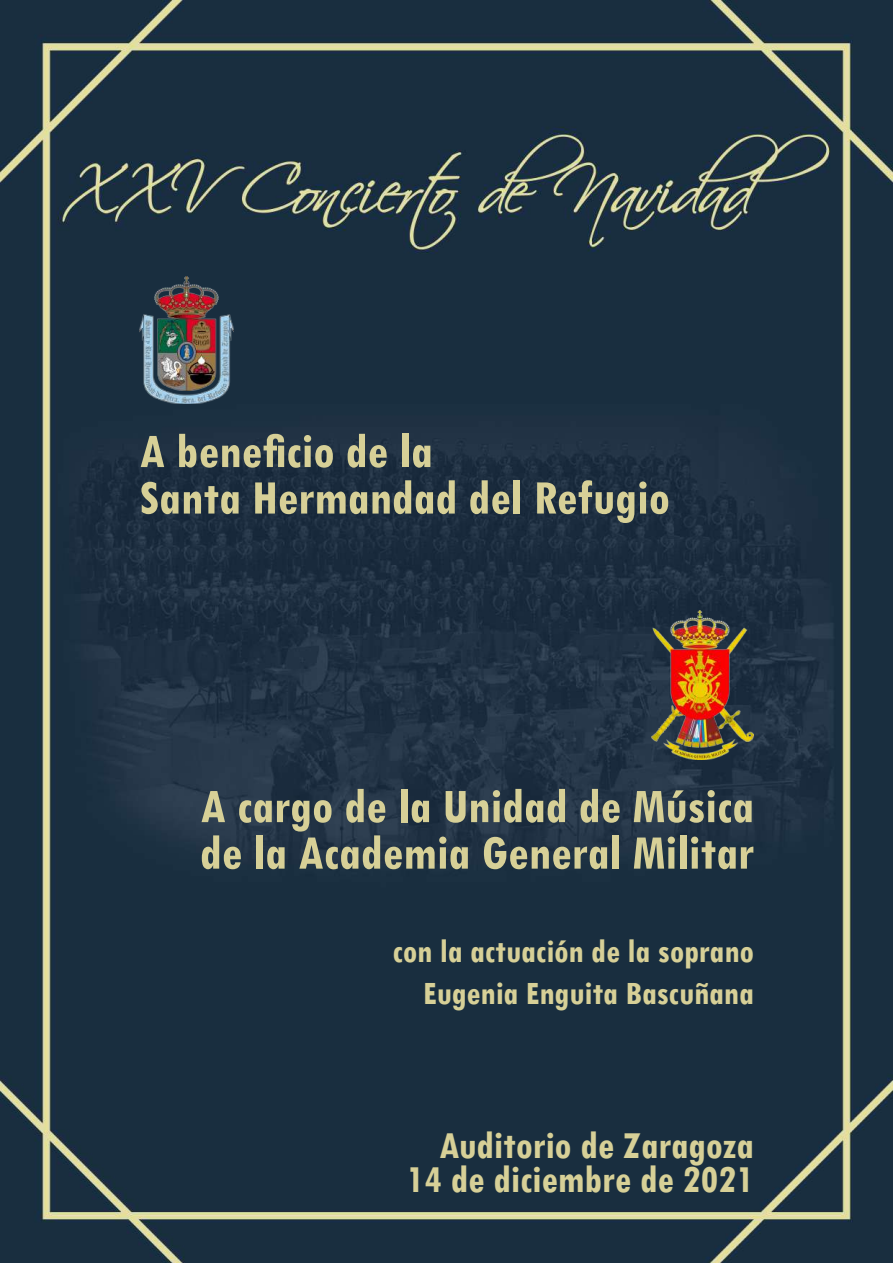
<style>
.page{position:relative;width:893px;height:1263px;background:#fff}
.page>*{position:absolute;margin:0;border:0;box-sizing:border-box;transform-origin:0 0}
.t1{font:700 condensed 51px/46.5px "Tw Cen";color:#d7d097}
.t2{font:700 condensed 40.5px/34.5px "Tw Cen";color:#d7d097;text-align:right}
.t3{font:700 condensed 34.5px/41.4px "Tw Cen";color:#d7d097;text-align:right}
</style>
<div class="page">
<img style="left:0;top:0;width:893px;height:1263px">
<img style="left:139px;top:276px;width:94px;height:128px">
<img style="left:652px;top:610px;width:102px;height:149px">
<p class="t1" style="left:139px;top:426px;width:532px">A beneficio de la<br>Santa Hermandad del Refugio</p>
<p class="t1" style="left:200px;top:781px;width:556px">A cargo de la Unidad de Música de la Academia General Militar</p>
<p class="t3" style="left:392px;top:930px;width:363px">con la actuación de la soprano<br>Eugenia Enguita Bascuñana</p>
<p class="t2" style="left:406px;top:1126px;width:349px">Auditorio de Zaragoza<br>14 de diciembre de 2021</p>
</div>
